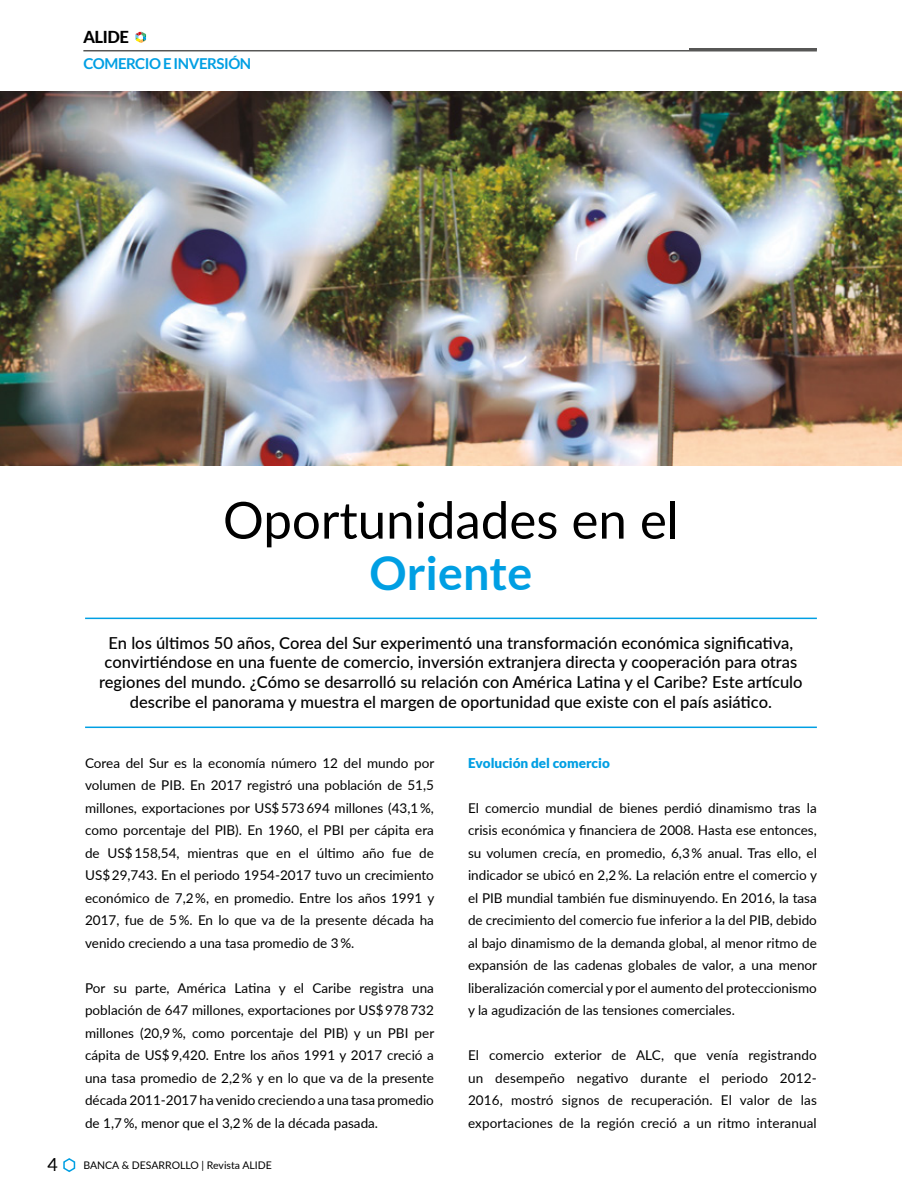
<style>
.page{position:relative;width:902px;height:1195px;background:#fff}
.page>*{position:absolute;margin:0;border:0;box-sizing:border-box;transform-origin:0 0}
.t1{font:51px "Lato";color:#000}
.t2{font:700 46.5px "Lato";color:#009fe3}
.t3{font:18px "Lato";color:#000}
.t4{font:500 16.5px/19.8px "Lato";color:#000;text-align:center}
.t5{font:800 16.5px "Lato";letter-spacing:-.025em;color:#000}
.t6{font:700 15px "Lato";letter-spacing:-.03em;color:#009fe3}
.t7{font:13.5px/22.5px "Lato";color:#000;text-align:justify}
.t8{font:900 13.5px "Lato";color:#009fe3}
.t9{font:10.5px "Lato";color:#000}
</style>
<div class="page">
<svg style="left:63px;top:1158px;width:13px;height:15px"></svg>
<hr style="left:83px;top:50px;width:733px;height:1px;background:#575756">
<hr style="left:689px;top:48px;width:127px;height:2px;background:#575756">
<svg style="left:135px;top:32px;width:11px;height:11px"></svg>
<img style="left:0;top:91px;width:901px;height:375px">
<hr style="left:85px;top:726px;width:731px;height:2px;background:#009fe3">
<hr style="left:85px;top:617px;width:731px;height:2px;background:#009fe3">
<p class="t5" style="left:83px;top:25px;width:47px">ALIDE</p>
<p class="t6" style="left:83px;top:55px;width:169px">COMERCIO E INVERSIÓN</p>
<h1 class="t1" style="left:223px;top:484px;width:457px">Oportunidades en el</h1>
<h2 class="t2" style="left:369px;top:546px;width:164px">Oriente</h2>
<p class="t4" style="left:99px;top:632px;width:704px">En los últimos 50 años, Corea del Sur experimentó una transformación económica significativa, convirtiéndose en una fuente de comercio, inversión extranjera directa y cooperación para otras regiones del mundo. ¿Cómo se desarrolló su relación con América Latina y el Caribe? Este artículo describe el panorama y muestra el margen de oportunidad que existe con el país asiático.</p>
<p class="t7" style="left:85px;top:751px;width:350px">Corea del Sur es la economía número 12 del mundo por volumen de PIB. En 2017 registró una población de 51,5 millones, exportaciones por US$ 573 694 millones (43,1 %, como porcentaje del PIB). En 1960, el PBI per cápita era de US$ 158,54, mientras que en el último año fue de US$ 29,743. En el periodo 1954-2017 tuvo un crecimiento económico de 7,2 %, en promedio. Entre los años 1991 y 2017, fue de 5 %. En lo que va de la presente década ha venido creciendo a una tasa promedio de 3 %.</p>
<p class="t7" style="left:85px;top:976px;width:350px">Por su parte, América Latina y el Caribe registra una población de 647 millones, exportaciones por US$ 978 732 millones (20,9 %, como porcentaje del PIB) y un PBI per cápita de US$ 9,420. Entre los años 1991 y 2017 creció a una tasa promedio de 2,2 % y en lo que va de la presente década 2011-2017 ha venido creciendo a una tasa promedio de 1,7 %, menor que el 3,2 % de la década pasada.</p>
<h3 class="t3" style="left:47px;top:1152px;width:12px">4</h3>
<p class="t9" style="left:83px;top:1158px;width:190px">BANCA &amp; DESARROLLO | Revista ALIDE</p>
<p class="t8" style="left:468px;top:755px;width:143px">Evolución del comercio</p>
<p class="t7" style="left:468px;top:796px;width:350px">El comercio mundial de bienes perdió dinamismo tras la crisis económica y financiera de 2008. Hasta ese entonces, su volumen crecía, en promedio, 6,3 % anual. Tras ello, el indicador se ubicó en 2,2 %. La relación entre el comercio y el PIB mundial también fue disminuyendo. En 2016, la tasa de crecimiento del comercio fue inferior a la del PIB, debido al bajo dinamismo de la demanda global, al menor ritmo de expansión de las cadenas globales de valor, a una menor liberalización comercial y por el aumento del proteccionismo y la agudización de las tensiones comerciales.</p>
<p class="t7" style="left:468px;top:1044px;width:350px">El comercio exterior de ALC, que venía registrando un desempeño negativo durante el periodo 2012- 2016, mostró signos de recuperación. El valor de las exportaciones de la región creció a un ritmo interanual</p>
</div>
